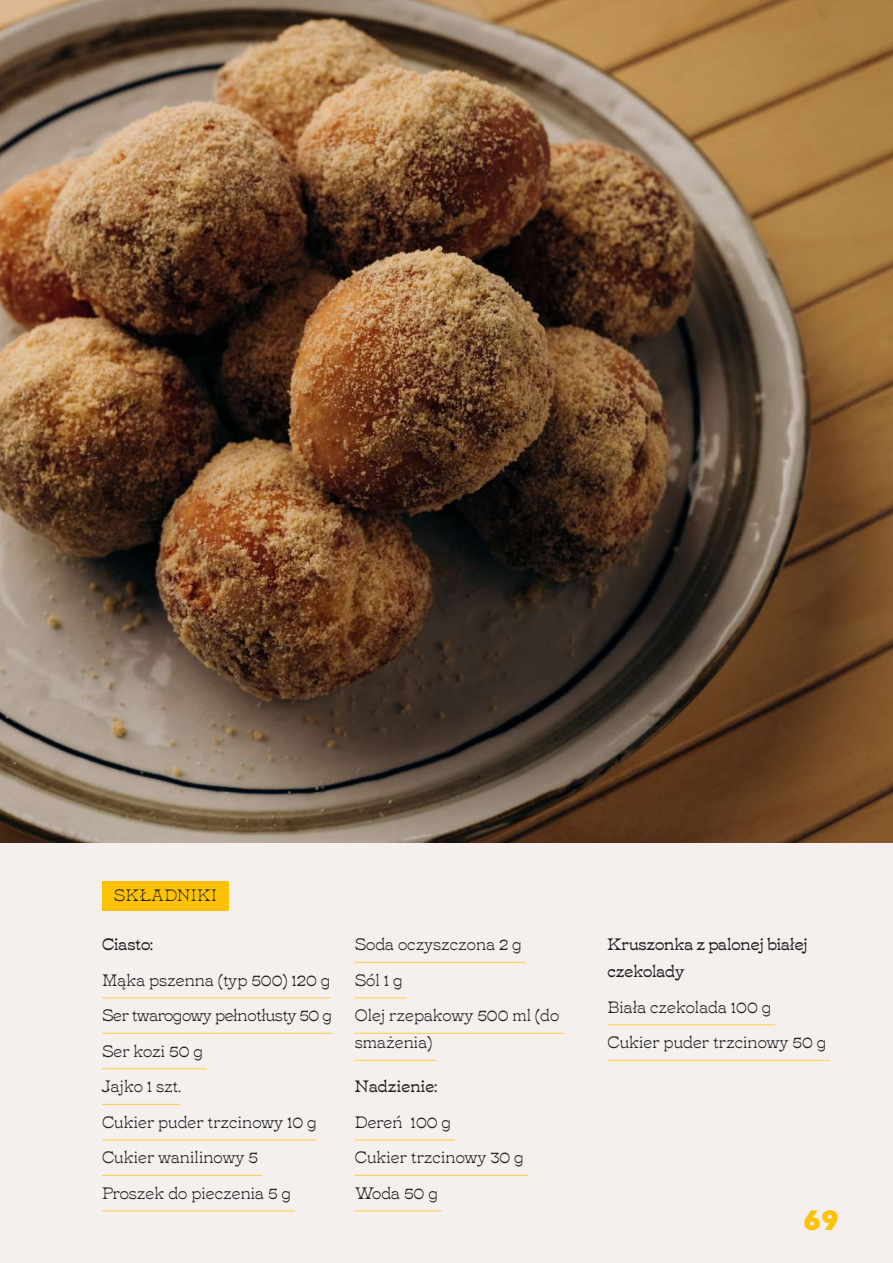
<style>
.page{position:relative;width:893px;height:1263px;background:#f5f0ed}
.page>*{position:absolute;margin:0;border:0;box-sizing:border-box;transform-origin:0 0}
.t1{font:900 27px "Azo Sans";color:#fcc203}
.t2{font:300 16.5px/35.5px "Tuppence";color:#212426}
.t3{font:600 16.5px/27px "Tuppence";letter-spacing:-.01em;color:#212426}
.t4{font:200 16.5px "Tuppence";letter-spacing:.01em;color:#231f20}
</style>
<div class="page">
<div style="left:102px;top:881px;width:127px;height:30px;background:#fcc203"></div>
<hr style="left:102px;top:997px;width:228px;height:1px;background:#fecc45">
<hr style="left:102px;top:1033px;width:230px;height:1px;background:#fecc45">
<hr style="left:102px;top:1068px;width:105px;height:1px;background:#fecc45">
<hr style="left:102px;top:1104px;width:78px;height:1px;background:#fecc45">
<hr style="left:102px;top:1139px;width:215px;height:1px;background:#fecc45">
<hr style="left:102px;top:1175px;width:160px;height:1px;background:#fecc45">
<hr style="left:102px;top:1210px;width:193px;height:1px;background:#fecc45">
<hr style="left:355px;top:962px;width:171px;height:1px;background:#fecc45">
<hr style="left:355px;top:997px;width:52px;height:1px;background:#fecc45">
<hr style="left:355px;top:1033px;width:208px;height:1px;background:#fecc45">
<hr style="left:355px;top:1060px;width:81px;height:1px;background:#fecc45">
<hr style="left:355px;top:1139px;width:100px;height:1px;background:#fecc45">
<hr style="left:355px;top:1175px;width:173px;height:1px;background:#fecc45">
<hr style="left:355px;top:1210px;width:87px;height:1px;background:#fecc45">
<hr style="left:607px;top:1024px;width:168px;height:1px;background:#fecc45">
<hr style="left:607px;top:1060px;width:223px;height:1px;background:#fecc45">
<img style="left:0;top:0;width:893px;height:843px">
<p class="t4" style="left:114px;top:882px;width:105px">SKŁADNIKI</p>
<p class="t3" style="left:102px;top:929px;width:52px">Ciasto:</p>
<p class="t2" style="left:102px;top:960px;width:231px">Mąka pszenna (typ 500) 120 g<br>Ser twarogowy pełnotłusty 50 g<br>Ser kozi 50 g<br>Jajko 1 szt.<br>Cukier puder trzcinowy 10 g<br>Cukier wanilinowy 5<br>Proszek do pieczenia 5 g</p>
<p class="t2" style="left:355px;top:925px;width:206px">Soda oczyszczona 2 g<br>Sól 1 g<br>Olej rzepakowy 500 ml (do</p>
<p class="t2" style="left:355px;top:1023px;width:79px">smażenia)</p>
<p class="t3" style="left:355px;top:1071px;width:84px">Nadzienie:</p>
<p class="t2" style="left:355px;top:1102px;width:170px">Dereń 100 g<br>Cukier trzcinowy 30 g<br>Woda 50 g</p>
<p class="t3" style="left:607px;top:929px;width:202px">Kruszonka z palonej białej czekolady</p>
<p class="t2" style="left:607px;top:987px;width:220px">Biała czekolada 100 g<br>Cukier puder trzcinowy 50 g</p>
<h1 class="t1" style="left:803px;top:1202px;width:37px">69</h1>
</div>
